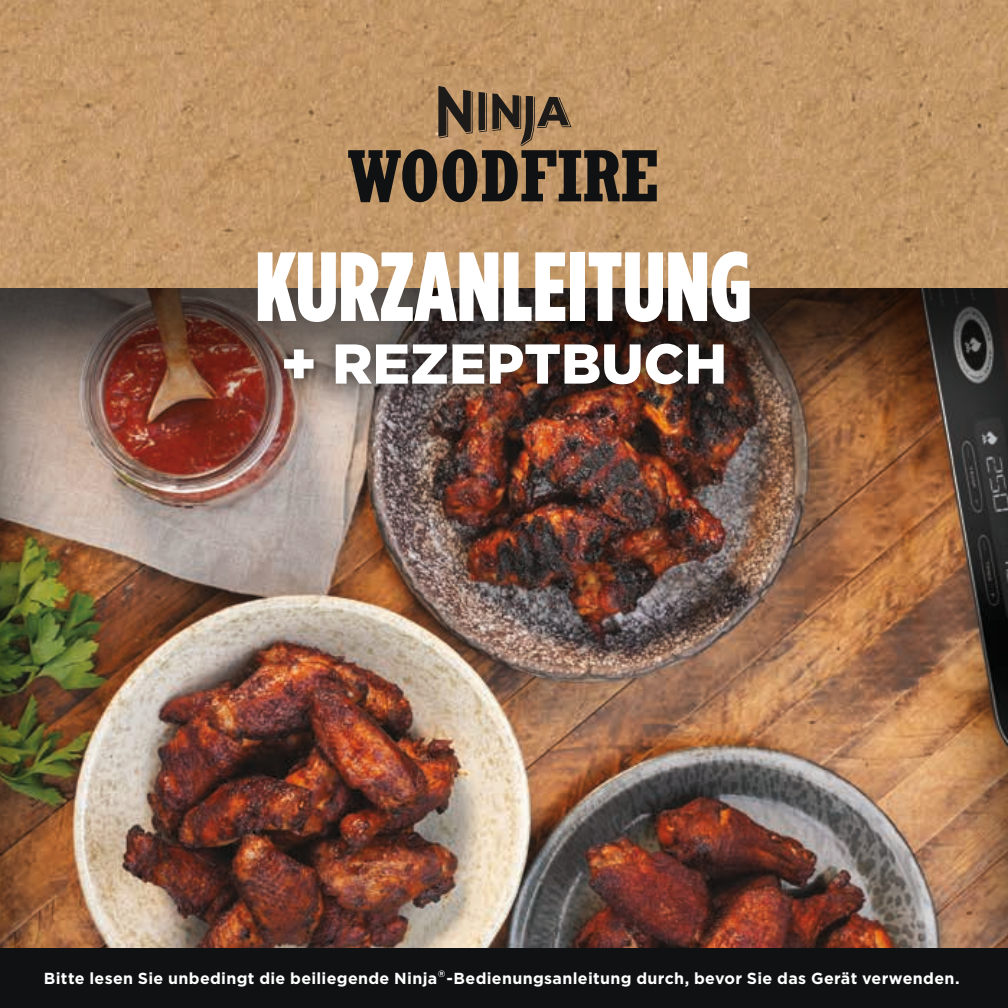
<style>
.page{position:relative;width:1008px;height:1008px;background:#fff}
.page>*{position:absolute;margin:0;border:0;box-sizing:border-box;transform-origin:0 0}
.t1{font:900 98px "Gotham Condensed";color:#fff}
.t2{font:700 condensed 69.6px "Rockwell Nova";color:#101112}
.t3{font:900 56px "Gotham";color:#fff}
.t4{font:700 16px "Gotham";letter-spacing:.02em;color:#fff}
.t5{font:700 9.4px "Gotham";color:#fff}
</style>
<div class="page">
<img style="left:0;top:0;width:1008px;height:288px">
<div style="left:0;top:288px;width:1008px;height:662px;background:#1c1b1a;opacity:.75"></div>
<div style="left:264px;top:324px;width:480px;height:79px;background:#1c1b1a;opacity:.75"></div>
<svg style="left:438px;top:86px;width:35px;height:52px;background:#64513d"></svg>
<svg style="left:479px;top:92px;width:93px;height:54px;background:#866a4c"></svg>
<div style="left:0;top:949px;width:1008px;height:59px;background:#101112"></div>
<h2 class="t2" style="left:348px;top:133px;width:313px">WOODFIRE</h2>
<h1 class="t1" style="left:255px;top:228px;width:498px">KURZANLEITUNG</h1>
<h3 class="t3" style="left:281px;top:325px;width:448px">+ REZEPTBUCH</h3>
<p class="t4" style="left:44px;top:968px;width:395px">Bitte lesen Sie unbedingt die beiliegende Ninja</p>
<p class="t5" style="left:438px;top:967px;width:9px">®</p>
<p class="t4" style="left:446px;top:968px;width:515px">-Bedienungsanleitung durch, bevor Sie das Gerät verwenden.</p>
</div>
